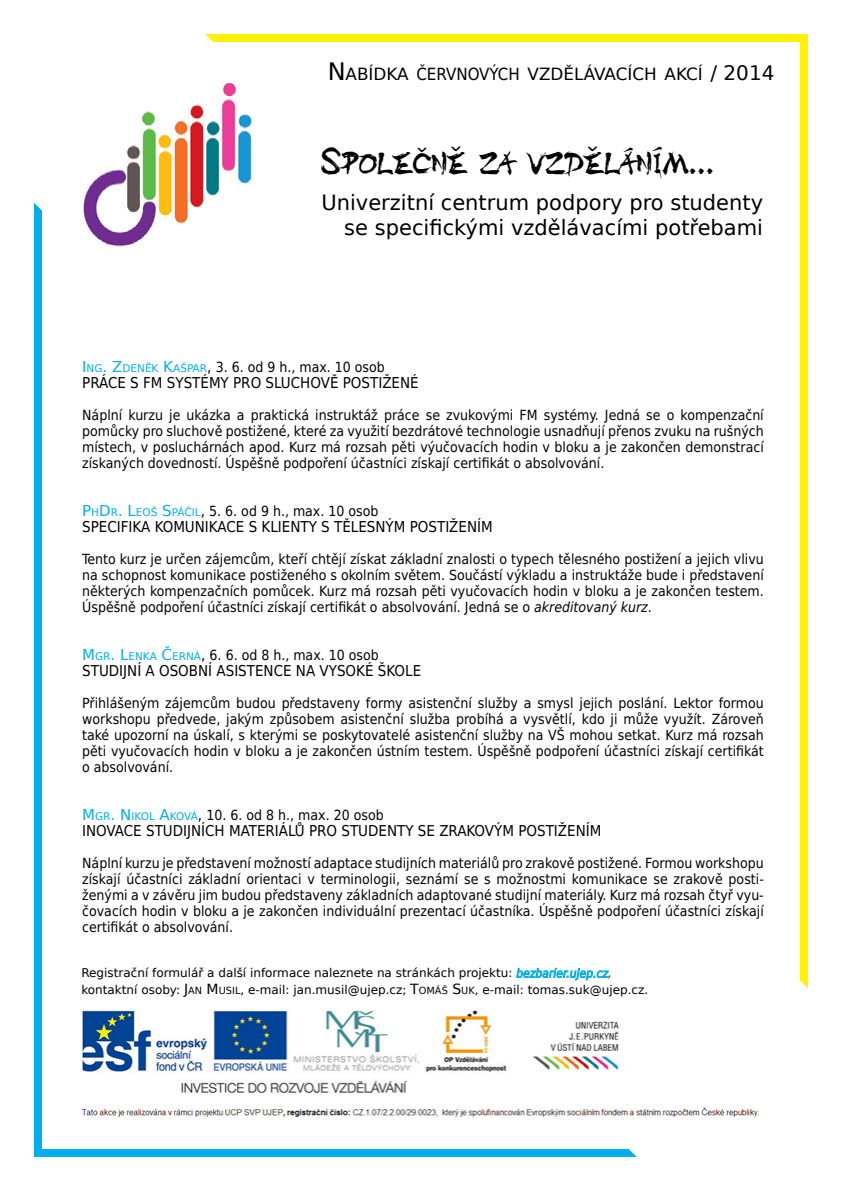
<style>
.page{position:relative;width:842px;height:1191px;background:#fff}
.page>*{position:absolute;margin:0;border:0;box-sizing:border-box;transform-origin:0 0}
.t1{font:40px "DIST Inking";color:#000}
.t2{font:21px/25.2px "DejaVu Sans";color:#000;text-align:right}
.t3{font:16.8px "DejaVu Sans";color:#000}
.t4{font:15px "DejaVu Sans Condensed";color:#000}
.t5{font:14px/16px "DejaVu Sans Condensed";color:#000;text-align:justify}
.t6{font:12px "DejaVu Sans";color:#000}
.t7{font:italic 12px "DejaVu Sans Condensed";color:#000}
.s1{font-size:24px}
.s2{font-family:"DejaVu Sans Condensed"}
.s3{font-size:20px}
.s4{font-family:"DejaVu Sans";font-size:15px;color:#00aeef}
.s5{font-family:"DejaVu Sans";font-size:10.5px;color:#00aeef}
.s6{font-size:15px}
.s7{font-style:italic}
.s8{font-size:14px}
.s9{font-size:9.8px}
</style>
<div class="page">
<div style="left:209px;top:34px;width:595px;height:8px;background:#fff200"></div>
<div style="left:799px;top:34px;width:9px;height:8px;background:#fff200"></div>
<div style="left:800px;top:38px;width:8px;height:946px;background:#fff200"></div>
<div style="left:38px;top:1149px;width:595px;height:8px;background:#00aeef"></div>
<div style="left:34px;top:1149px;width:9px;height:8px;background:#00aeef"></div>
<div style="left:34px;top:207px;width:8px;height:946px;background:#00aeef"></div>
<img style="left:83px;top:83px;width:169px;height:163px">
<svg style="left:516px;top:967px;width:93px;height:14px"></svg>
<img style="left:81px;top:1010px;width:678px;height:107px">
<p class="t3" style="left:328px;top:60px;width:448px"><span class="s1">N</span>ABÍDKA <span class="s2">ČERVNOVÝCH</span> VZDĚLÁVACÍCH AKCÍ <span class="s3">/ 2014</span></p>
<h1 class="t1" style="left:321px;top:135px;width:395px">SPOLEČNĚ ZA VZDĚLÁNÍM…</h1>
<h2 class="t2" style="left:321px;top:190px;width:443px">Univerzitní centrum podpory pro studenty se specifickými vzdělávacími potřebami</h2>
<p class="t5" style="left:82px;top:359px;width:304px"><span class="s4">I</span><span class="s5">NG</span><span class="s4">. Z</span><span class="s5">DENĚK</span> <span class="s4">K</span><span class="s5">AŠPAR</span><span class="s6">,</span> 3. 6. od 9 h., max. 10 osob</p>
<p class="t4" style="left:82px;top:370px;width:338px">PRÁCE S FM SYSTÉMY PRO SLUCHOVĚ POSTIŽENÉ</p>
<p class="t5" style="left:82px;top:407px;width:683px">Náplní kurzu je ukázka a praktická instruktáž práce se zvukovými FM systémy. Jedná se o kompenzační pomůcky pro sluchově postižené, které za využití bezdrátové technologie usnadňují přenos zvuku na rušných místech, v posluchárnách apod. Kurz má rozsah pěti výučovacích hodin v bloku a je zakončen demonstrací získaných dovedností. Úspěšně podpoření účastníci získají certifikát o absolvování.</p>
<p class="t5" style="left:82px;top:503px;width:298px"><span class="s4">P</span><span class="s5">H</span><span class="s4">D</span> <span class="s5">R</span><span class="s4">. L</span><span class="s5">EOŠ</span> <span class="s4">S</span><span class="s5">PÁČIL</span><span class="s6">,</span> 5. 6. od 9 h., max. 10 osob</p>
<p class="t4" style="left:82px;top:514px;width:412px">SPECIFIKA KOMUNIKACE S KLIENTY S TĚLESNÝM POSTIŽENÍM</p>
<p class="t5" style="left:82px;top:551px;width:683px">Tento kurz je určen zájemcům, kteří chtějí získat základní znalosti o typech tělesného postižení a jejich vlivu na schopnost komunikace postiženého s okolním světem. Součástí výkladu a instruktáže bude i představení některých kompenzačních pomůcek. Kurz má rozsah pěti vyučovacích hodin v bloku a je zakončen testem.<br>Úspěšně podpoření účastníci získají certifikát o absolvování. Jedná se o <span class="s7">akreditovaný kurz</span>.</p>
<p class="t5" style="left:82px;top:647px;width:298px"><span class="s4">M</span><span class="s5">GR</span><span class="s4">. L</span><span class="s5">ENKA</span> <span class="s4">Č</span> <span class="s5">ERNÁ</span><span class="s6">,</span> 6. 6. od 8 h., max. 10 osob</p>
<p class="t4" style="left:82px;top:658px;width:340px">STUDIJNÍ A OSOBNÍ ASISTENCE NA VYSOKÉ ŠKOLE</p>
<p class="t5" style="left:82px;top:695px;width:683px">Přihlášeným zájemcům budou představeny formy asistenční služby a smysl jejich poslání. Lektor formou workshopu předvede, jakým způsobem asistenční služba probíhá a vysvětlí, kdo ji může využít. Zároveň také upozorní na úskalí, s kterými se poskytovatelé asistenční služby na VŠ mohou setkat. Kurz má rozsah pěti vyučovacích hodin v bloku a je zakončen ústním testem. Úspěšně podpoření účastníci získají certifikát o absolvování.</p>
<p class="t5" style="left:82px;top:807px;width:303px"><span class="s4">M</span><span class="s5">GR</span><span class="s4">. N</span> <span class="s5">I KOL</span> <span class="s4">A</span><span class="s5">KOVÁ</span><span class="s6">,</span> 10. 6. od 8 h., max. 20 osob</p>
<p class="t4" style="left:82px;top:818px;width:521px">INOVACE STUDIJNÍCH MATERIÁLŮ PRO STUDENTY SE ZRAKOVÝM POSTIŽENÍM</p>
<p class="t5" style="left:82px;top:855px;width:683px">Náplní kurzu je představení možností adaptace studijních materiálů pro zrakově postižené. Formou workshopu získají účastníci základní orientaci v terminologii, seznámí se s možnostmi komunikace se zrakově posti&shy;ženými a v závěru jim budou představeny základních adaptované studijní materiály. Kurz má rozsah čtyř vyu&shy;čovacích hodin v bloku a je zakončen individuální prezentací účastníka. Úspěšně podpoření účastníci získají certifikát o absolvování.</p>
<p class="t6" style="left:81px;top:963px;width:432px">Registrační formulář a další informace naleznete na stránkách projektu:</p>
<p class="t7" style="left:608px;top:964px;width:5px">,</p>
<p class="t6" style="left:81px;top:980px;width:568px">kontaktní osoby: <span class="s8">J</span><span class="s9">AN</span> <span class="s8">M</span><span class="s9">USIL</span>, e-mail: jan.musil@ujep.cz; <span class="s8">T</span><span class="s9">OMÁŠ</span> <span class="s8">S</span><span class="s9">UK</span>, e-mail: tomas.suk@ujep.cz.</p>
</div>
